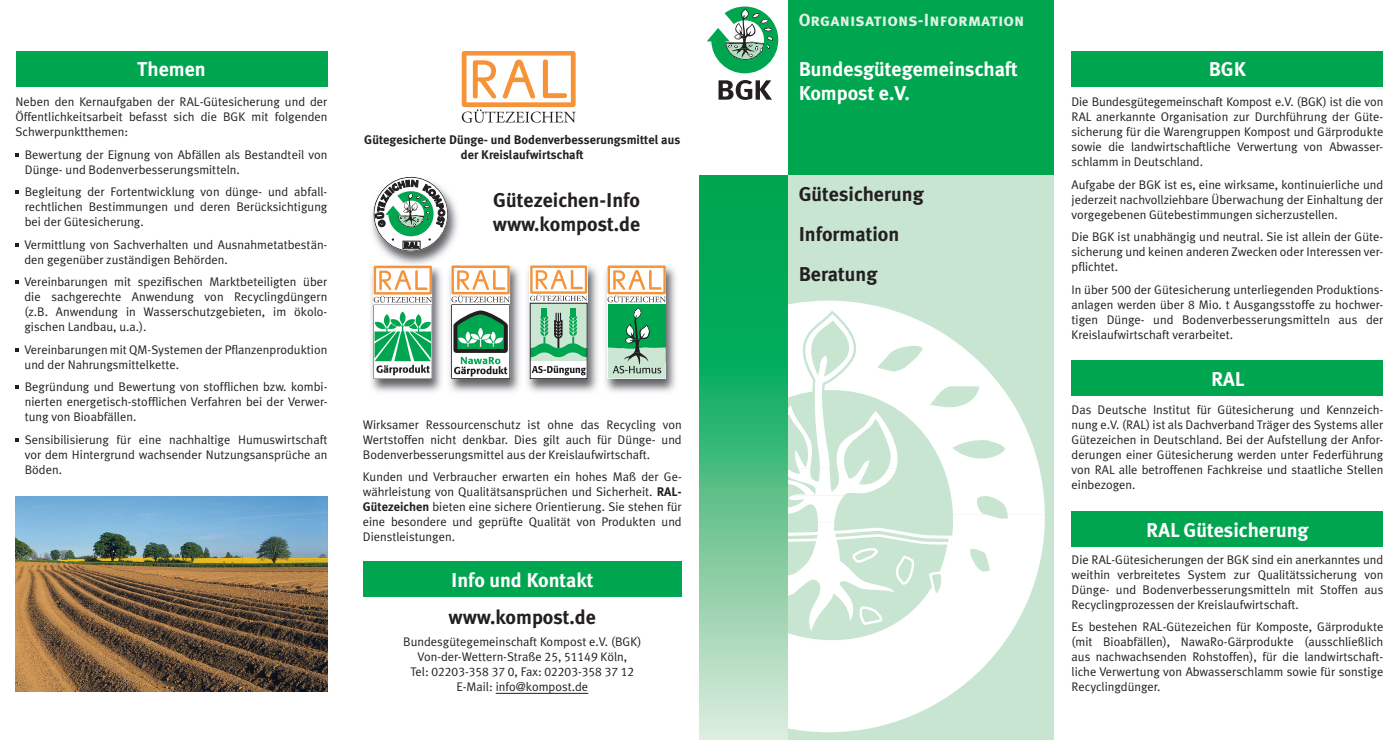
<style>
.page{position:relative;width:1399px;height:740px;background:#fff}
.page>*{position:absolute;margin:0;border:0;box-sizing:border-box;transform-origin:0 0}
.t1{font:700 20px/40px "Meta Plus";color:#231f20}
.t2{font:700 20px/23.8px "Meta Plus";color:#fff}
.t3{font:17.5px "Meta Plus Bold Caps";letter-spacing:.005em;color:#e3f2e7}
.t4{font:12.5px/15px "Meta Plus Normal";color:#231f20;text-align:justify}
.t5{font:700 12.5px/15px "Meta Plus";color:#231f20;text-align:center}
.t6{font:12.5px "Meta Plus Normal Caps";color:#231f20}
.s1{font-family:"Meta Plus";font-weight:700}
.s2{font-family:"Meta Plus Normal Caps"}
.s3{font-family:"Meta Plus Normal"}
</style>
<div class="page">
<div style="left:699px;top:175px;width:89px;height:177px;background:#00a855"></div>
<div style="left:699px;top:352px;width:89px;height:388px;background:linear-gradient(to bottom,#03a858,#e6ebdf)"></div>
<div style="left:788px;top:0;width:266px;height:175px;background:#00a54f"></div>
<svg style="left:707px;top:7px;width:71px;height:66px"></svg>
<svg style="left:719px;top:80px;width:53px;height:20px"></svg>
<div style="left:1072px;top:51px;width:311px;height:35px;background:#00a54f"></div>
<div style="left:1072px;top:361px;width:311px;height:35px;background:#00a54f"></div>
<div style="left:363px;top:561px;width:319px;height:36px;background:#00a54f"></div>
<hr style="left:496px;top:693px;width:92px;height:1px;background:#231f20">
<div style="left:16px;top:51px;width:311px;height:35px;background:#00a54f"></div>
<div style="left:1072px;top:511px;width:311px;height:36px;background:#00a54f"></div>
<svg style="left:16px;top:190px;width:3px;height:4px"></svg>
<svg style="left:16px;top:280px;width:3px;height:4px"></svg>
<svg style="left:16px;top:385px;width:3px;height:4px"></svg>
<img style="left:16px;top:496px;width:311px;height:195px">
<div style="left:788px;top:175px;width:266px;height:565px;background:#c8e5d1"></div>
<svg style="left:788px;top:515px;width:257px;height:217px;fill:#fff"></svg>
<svg style="left:788px;top:301px;width:257px;height:214px"></svg>
<svg style="left:788px;top:314px;width:164px;height:330px"></svg>
<svg style="left:462px;top:51px;width:114px;height:72px"></svg>
<img style="left:371px;top:267px;width:71px;height:125px">
<svg style="left:374px;top:267px;width:58px;height:112px"></svg>
<img style="left:449px;top:266px;width:71px;height:126px">
<img style="left:527px;top:266px;width:71px;height:126px">
<div style="left:529px;top:265px;width:59px;height:114px;background:#fff"></div>
<div style="left:530px;top:303px;width:57px;height:58px;background:#cbe6d3"></div>
<svg style="left:530px;top:265px;width:57px;height:36px"></svg>
<svg style="left:532px;top:366px;width:53px;height:9px"></svg>
<svg style="left:532px;top:308px;width:53px;height:49px"></svg>
<div style="left:530px;top:303px;width:57px;height:76px;border:1px solid #231f20"></div>
<img style="left:605px;top:266px;width:71px;height:126px">
<div style="left:607px;top:265px;width:59px;height:114px;background:linear-gradient(to right,#fff,#fff)"></div>
<div style="left:608px;top:304px;width:58px;height:58px;background:#00a54f"></div>
<svg style="left:608px;top:265px;width:58px;height:37px"></svg>
<svg style="left:608px;top:308px;width:58px;height:70px"></svg>
<img style="left:371px;top:176px;width:87px;height:88px">
<img style="left:373px;top:265px;width:59px;height:2px">
<svg style="left:449px;top:265px;width:61px;height:114px"></svg>
<div style="left:403px;top:241px;width:17px;height:8px;border:1px solid #231f20"></div>
<svg style="left:375px;top:180px;width:70px;height:68px"></svg>
<h1 class="t2" style="left:137px;top:57px;width:70px">Themen</h1>
<p class="t4" style="left:16px;top:94px;width:313px">Neben den Kernaufgaben der RAL-Gütesicherung und der Öffentlichkeitsarbeit befasst sich die BGK mit folgenden Schwerpunktthemen:</p>
<p class="t4" style="left:25px;top:147px;width:304px">Bewertung der Eignung von Abfällen als Bestandteil von<br>Dünge- und Bodenverbesserungsmitteln.</p>
<p class="t4" style="left:25px;top:184px;width:304px">Begleitung der Fortentwicklung von dünge- und abfall&shy;rechtlichen Bestimmungen und deren Berücksichtigung bei der Gütesicherung.</p>
<p class="t4" style="left:25px;top:237px;width:304px">Vermittlung von Sachverhalten und Ausnahmetatbestän&shy;den gegenüber zuständigen Behörden.</p>
<p class="t4" style="left:25px;top:274px;width:304px">Vereinbarungen mit spezifischen Marktbeteiligten über die sachgerechte Anwendung von Recyclingdüngern (z.B. Anwendung in Wasserschutzgebieten, im ökolo&shy;gischen Landbau, u.a.).</p>
<p class="t4" style="left:25px;top:342px;width:304px">Vereinbarungen mit QM-Systemen der Pflanzenproduk tion und der Nahrungsmittelkette.</p>
<p class="t4" style="left:25px;top:379px;width:304px">Begründung und Bewertung von stofflichen bzw. kombi&shy;nierten energetisch-stofflichen Verfahren bei der Verwer&shy;tung von Bioabfällen.</p>
<p class="t4" style="left:25px;top:432px;width:304px">Sensibilisierung für eine nachhaltige Humuswirtschaft vor dem Hintergrund wachsender Nutzungsansprüche an Böden.</p>
<p class="t5" style="left:364px;top:132px;width:317px">Gütegesicherte Dünge- und Bodenverbesserungsmittel aus der Kreislaufwirtschaft</p>
<h1 class="t1" style="left:493px;top:188px;width:149px;line-height:24px">Gütezeichen-Info www.kompost.de</h1>
<p class="t4" style="left:363px;top:417px;width:320px">Wirksamer Ressourcenschutz ist ohne das Recycling von Wertstoffen nicht denkbar. Dies gilt auch für Dünge- und Bodenverbesserungsmittel aus der Kreislaufwirtschaft.</p>
<p class="t4" style="left:363px;top:469px;width:320px">Kunden und Verbraucher erwarten ein hohes Maß der Ge&shy;währleistung von Qualitätsansprüchen und Sicherheit. <span class="s1">RAL-Gütezeichen</span> bieten eine sichere Orientierung. Sie stehen für eine besondere und geprüfte Qualität von Produkten und Dienstleistungen.</p>
<h1 class="t2" style="left:451px;top:568px;width:144px">Info und Kontakt</h1>
<h1 class="t1" style="left:449px;top:597px;width:149px">www.kompost.de</h1>
<p class="t4" style="left:403px;top:634px;width:240px;text-align:center">Bundesgütegemeinschaft Kompost e.V. (BGK)<br>Von-der-Wettern-Straße <span class="s2">25, 51149</span> Köln,</p>
<p class="t6" style="left:410px;top:665px;width:225px"><span class="s3">Tel:</span> 02203-358 37 0<span class="s3">, Fax:</span> 02203-358 37 12</p>
<p class="t4" style="left:456px;top:679px;width:133px">E-Mail: info@kompost.de</p>
<h2 class="t3" style="left:799px;top:10px;width:227px">Organisations-Information</h2>
<h1 class="t2" style="left:799px;top:57px;width:221px">Bundesgütegemeinschaft<br>Kompost e.V.</h1>
<h1 class="t2" style="left:1209px;top:57px;width:39px">BGK</h1>
<p class="t4" style="left:1072px;top:94px;width:313px">Die Bundesgütegemeinschaft Kompost e.V. (BGK) ist die von RAL anerkannte Organisation zur Durchführung der Güte&shy;sicherung für die Warengruppen Kompost und Gärprodukte sowie die landwirtschaftliche Verwertung von Abwasser&shy;schlamm in Deutschland.</p>
<p class="t4" style="left:1072px;top:177px;width:313px">Aufgabe der BGK ist es, eine wirksame, kontinuierliche und jederzeit nachvollziehbare Überwachung der Einhaltung der vorgegebenen Gütebestimmungen sicherzustellen.</p>
<p class="t4" style="left:1072px;top:229px;width:313px">Die BGK ist unabhängig und neutral. Sie ist allein der Güte&shy;sicherung und keinen anderen Zwecken oder Interessen ver&shy;pflichtet.</p>
<p class="t4" style="left:1072px;top:282px;width:313px">In über <span class="s2">500</span> der Gütesicherung unterliegenden Produktions&shy;anlagen werden über 8 Mio. t Ausgangsstoffe zu hochwer&shy;tigen Dünge- und Bodenverbesserungsmitteln aus der Kreislaufwirtschaft verarbeitet.</p>
<h1 class="t2" style="left:1211px;top:367px;width:35px">RAL</h1>
<p class="t4" style="left:1072px;top:402px;width:313px">Das Deutsche Institut für Gütesicherung und Kennzeich&shy;nung e.V. (RAL) ist als Dachverband Träger des Systems aller Gütezeichen in Deutschland. Bei der Aufstellung der Anfor&shy;derungen einer Gütesicherung werden unter Federführung von RAL alle betroffenen Fachkreise und staatliche Stellen einbezogen.</p>
<h1 class="t1" style="left:799px;top:174px;width:127px">Gütesicherung<br>Information<br>Beratung</h1>
<h1 class="t2" style="left:1146px;top:518px;width:164px">RAL Gütesicherung</h1>
<p class="t4" style="left:1072px;top:552px;width:313px">Die RAL-Gütesicherungen der BGK sind ein anerkanntes und weithin verbreitetes System zur Qualitätssicherung von Dünge- und Bodenverbesserungsmitteln mit Stoffen aus Recyclingprozessen der Kreislaufwirtschaft.</p>
<p class="t4" style="left:1072px;top:619px;width:313px">Es bestehen RAL-Gütezeichen für Komposte, Gärprodukte (mit Bioabfällen), NawaRo-Gärprodukte (ausschließlich aus nachwachsenden Rohstoffen), für die landwirtschaft&shy;liche Verwertung von Abwasserschlamm sowie für sonstige Recyclingdünger.</p>
</div>
